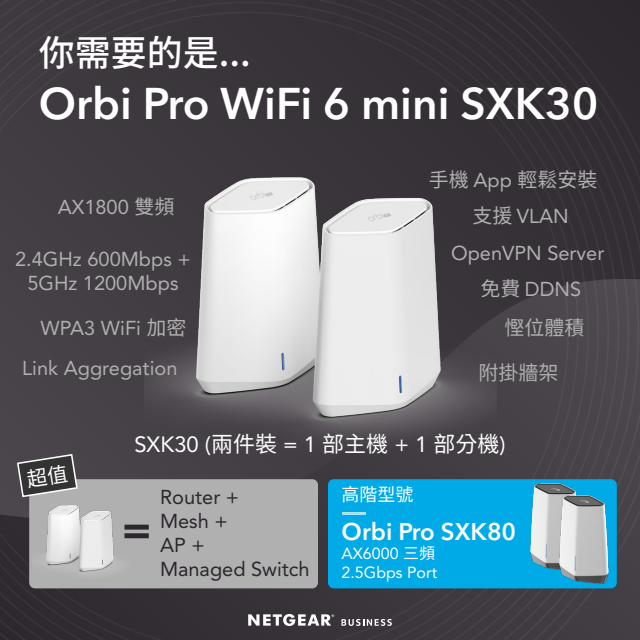
<style>
.page{position:relative;width:640px;height:640px;background:#fff}
.page>*{position:absolute;margin:0;border:0;box-sizing:border-box;transform-origin:0 0}
.t1{font:600 48px "Avenir Next LT Pro";color:#2c262d}
.t2{font:600 44px "Avenir Next LT Pro";color:#fff}
.t3{font:500 36px "Noto Sans CJ Ktc";color:#fff}
.t4{font:600 24px "Avenir Next LT Pro";color:#fff}
.t5{font:22px "Avenir LT Std";color:#fff}
.t6{font:20px/24px "Avenir LT Std";color:#b0b0b0;text-align:center}
.t7{font:20px/24px "Avenir LT Std";color:#2c262d}
.t8{font:20px "Noto Sans CJ Ktc";color:#b0b0b0}
.t9{font:18px "Noto Sans CJ Ktc";color:#fff}
.t10{font:16px/19.2px "Avenir LT Std";color:#fff}
.s1{font-family:"Noto Sans CJ Ktc"}
.s2{font-family:"Avenir LT Std"}
</style>
<div class="page">
<img style="left:0;top:0;width:640px;height:640px">
<svg style="left:248px;top:614px;width:86px;height:12px"></svg>
<svg style="left:342px;top:619px;width:50px;height:7px"></svg>
<div style="left:29px;top:479px;width:289px;height:109px;background:#b0b0b0;border-radius:6px"></div>
<img style="left:144px;top:137px;width:352px;height:367px">
<img style="left:32px;top:505px;width:96px;height:89px">
<div style="left:328px;top:479px;width:289px;height:109px;background:#00aae7;border-radius:6px"></div>
<img style="left:530px;top:483px;width:50px;height:87px">
<img style="left:559px;top:496px;width:50px;height:88px">
<hr style="left:342px;top:512px;width:24px;height:2px;background:#a9e2f1">
<svg style="left:16px;top:453px;width:63px;height:45px;background:#585758"></svg>
<h3 class="t3" style="left:39px;top:33px;width:214px">你需要的是...</h3>
<h2 class="t2" style="left:39px;top:77px;width:562px">Orbi Pro WiFi 6 mini SXK30</h2>
<p class="t6" style="left:58px;top:195px;width:118px">AX1800 <span class="s1">雙頻</span></p>
<p class="t6" style="left:15px;top:247px;width:177px">2.4GHz 600Mbps +<br>5GHz 1200Mbps</p>
<p class="t8" style="left:429px;top:169px;width:170px">手機 <span class="s2">App</span> 輕鬆安裝</p>
<p class="t6" style="left:472px;top:205px;width:98px"><span class="s1">支援</span> VLAN</p>
<p class="t6" style="left:451px;top:236px;width:155px;line-height:36px">OpenVPN Server<span class="s1">免費</span> DDNS</p>
<p class="t6" style="left:41px;top:316px;width:147px">WPA3 WiFi <span class="s1">加密</span></p>
<p class="t8" style="left:504px;top:316px;width:81px">慳位體積</p>
<p class="t6" style="left:22px;top:356px;width:157px">Link Aggregation</p>
<p class="t8" style="left:478px;top:362px;width:81px">附掛牆架</p>
<p class="t5" style="left:134px;top:432px;width:373px">SXK30 (<span class="s1">兩件裝</span> = 1 <span class="s1">部主機</span> + 1 <span class="s1">部分機</span>)</p>
<h1 class="t1" style="left:121px;top:500px;width:33px">=</h1>
<p class="t7" style="left:160px;top:485px;width:151px">Router +<br>Mesh +<br>AP +<br>Managed Switch</p>
<p class="t9" style="left:342px;top:485px;width:73px">高階型號</p>
<p class="t4" style="left:342px;top:517px;width:176px">Orbi Pro SXK80</p>
<p class="t10" style="left:342px;top:544px;width:97px">AX6000 <span class="s1">三頻<br></span>2.5Gbps Port</p>
</div>
